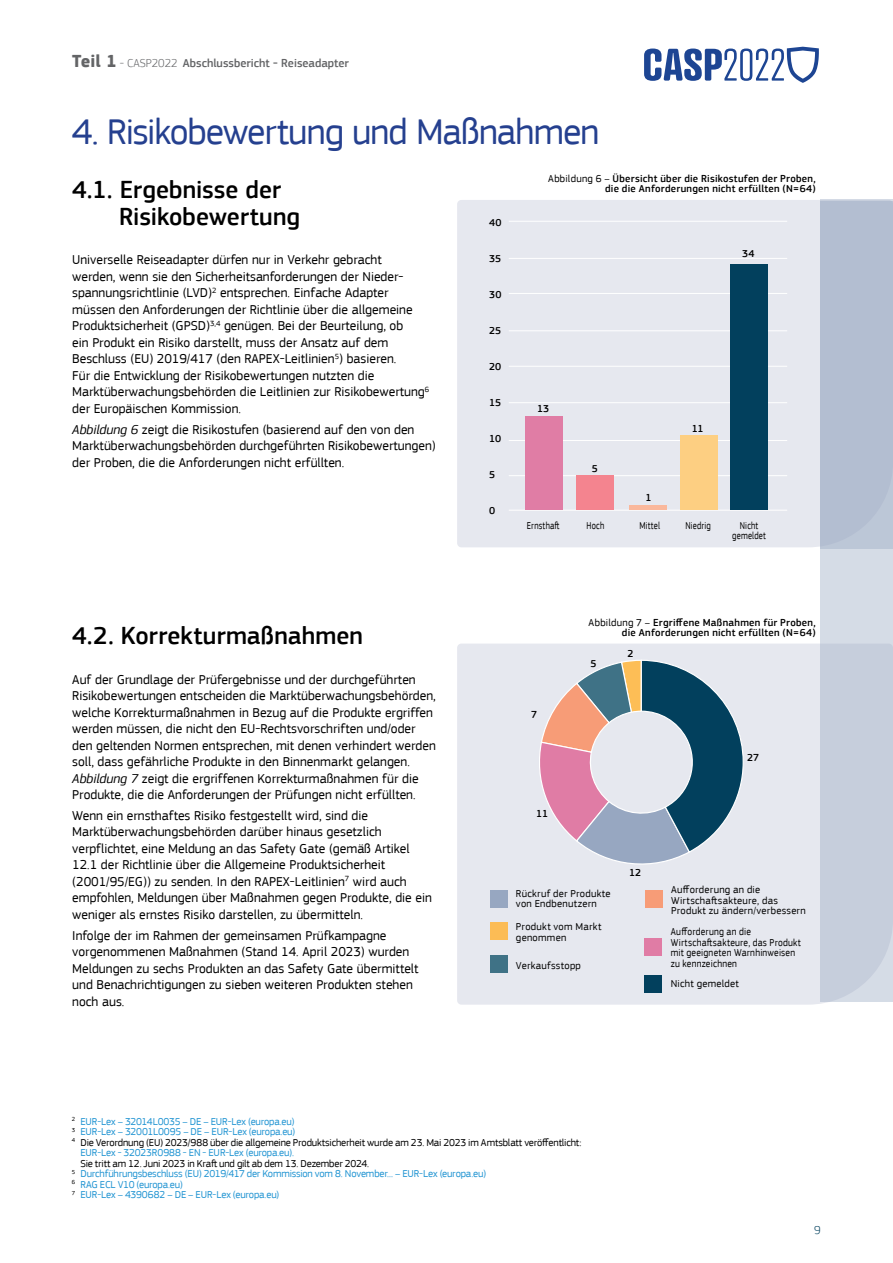
<style>
.page{position:relative;width:893px;height:1263px;background:#fff}
.page>*{position:absolute;margin:0;border:0;box-sizing:border-box;transform-origin:0 0}
.t1{font:37.5px "EC Square Sans Pro";letter-spacing:-.025em;color:#25408f}
.t2{font:500 25.5px/27px "EC Square Sans Pro";color:#000}
.t3{font:13.5px/16.5px "EC Square Sans Pro";color:#000}
.t4{font:500 12px "EC Square Sans Pro";color:#636466}
.t5{font:300 12px "EC Square Sans Pro";color:#02405d}
.t6{font:10.5px/10.5px "EC Square Sans Pro";letter-spacing:-.015em;color:#2194d2}
.t7{font:500 10.5px/10.5px "EC Square Sans Pro";letter-spacing:.025em;color:#000;text-align:right}
.t8{font:10.5px/10.5px "EC Square Sans Pro";letter-spacing:.025em;color:#000}
.t9{font:10.5px "EC Square Sans Pro";letter-spacing:-.015em;color:#000}
.t10{font:10.5px/10.5px "EC Square Sans Pro";letter-spacing:.025em;color:#000;scale:.9 1}
.t11{font:10.5px/10.5px "EC Square Sans Pro";letter-spacing:.025em;color:#000;text-align:center;scale:.8 1}
.s1{font-weight:700;font-size:18px}
.s2{font-weight:300}
.s3{font-style:italic}
.s4{font-weight:400}
.s5{color:#000}
</style>
<div class="page">
<div style="left:457px;top:643px;width:370px;height:362px;background:#e6e8ef"></div>
<div style="left:645px;top:938px;width:17px;height:17px;background:#e07ca5"></div>
<div style="left:645px;top:890px;width:17px;height:17px;background:#f79c77"></div>
<div style="left:490px;top:923px;width:17px;height:17px;background:#fcbc55"></div>
<div style="left:490px;top:956px;width:17px;height:17px;background:#3f7286"></div>
<div style="left:457px;top:200px;width:364px;height:347px;background:#e6e8ef"></div>
<hr style="left:509px;top:293px;width:278px;height:1px;background:#fff">
<hr style="left:509px;top:330px;width:278px;height:1px;background:#fff">
<hr style="left:509px;top:258px;width:278px;height:1px;background:#fff">
<hr style="left:509px;top:221px;width:278px;height:1px;background:#fff">
<hr style="left:509px;top:366px;width:278px;height:1px;background:#fff">
<hr style="left:509px;top:402px;width:278px;height:1px;background:#fff">
<hr style="left:509px;top:440px;width:278px;height:1px;background:#fff">
<hr style="left:509px;top:475px;width:278px;height:1px;background:#fff">
<div style="left:821px;top:201px;width:72px;height:801px;background:linear-gradient(to right,#c9d1de,#cbd2df)"></div>
<div style="left:821px;top:200px;width:72px;height:349px;background:#b3bed1"></div>
<div style="left:490px;top:890px;width:17px;height:17px;background:#97a7c1"></div>
<hr style="left:509px;top:510px;width:278px;height:1px;background:#fff">
<div style="left:680px;top:436px;width:37px;height:74px;background:#fdcf82"></div>
<div style="left:629px;top:505px;width:38px;height:5px;background:#fab89c"></div>
<div style="left:576px;top:475px;width:38px;height:35px;background:#f4848f"></div>
<div style="left:525px;top:416px;width:37px;height:94px;background:#e07da5"></div>
<div style="left:730px;top:264px;width:38px;height:246px;background:#02405d"></div>
<div style="left:645px;top:976px;width:17px;height:17px;background:#02405d"></div>
<svg style="left:539px;top:660px;width:205px;height:205px;background:#a1a5b2"></svg>
<svg style="left:644px;top:47px;width:175px;height:36px"></svg>
<p class="t4" style="left:72px;top:56px;width:278px"><span class="s1">Teil 1</span> <span class="s2">- CASP2022</span> Abschlussbericht - Reiseadapter</p>
<h1 class="t1" style="left:72px;top:110px;width:529px">4. Risikobewertung und Maßnahmen</h1>
<h2 class="t2" style="left:119px;top:177px;width:182px;text-indent:-47px">4.1. Ergebnisse der<br>Risikobewertung</h2>
<p class="t3" style="left:72px;top:252px;width:358px">Universelle Reiseadapter dürfen nur in Verkehr gebracht<br>werden, wenn sie den Sicherheitsanforderungen der Nieder&shy;spannungsrichtlinie (LVD)<sup>2</sup> entsprechen. Einfache Adapter müssen den Anforderungen der Richtlinie über die allgemeine Produktsicherheit (GPSD)<sup>3,4</sup> genügen. Bei der Beurteilung, ob<br>ein Produkt ein Risiko darstellt, muss der Ansatz auf dem Beschluss (EU) 2019/417 (den RAPEX-Leitlinien<sup>5</sup>) basieren.<br>Für die Entwicklung der Risikobewertungen nutzten die Marktüberwachungsbehörden die Leitlinien zur Risikobewertung<sup>6 </sup>der Europäischen Kommission.</p>
<p class="t3" style="left:72px;top:421px;width:365px"><span class="s3">Abbildung 6</span> zeigt die Risikostufen (basierend auf den von den<br>Marktüberwachungsbehörden durchgeführten Risikobewertungen) der Proben, die die Anforderungen nicht erfüllten.</p>
<h2 class="t2" style="left:72px;top:622px;width:292px">4.2. Korrekturmaßnahmen</h2>
<p class="t3" style="left:72px;top:671px;width:365px">Auf der Grundlage der Prüfergebnisse und der durchgeführten Risikobewertungen entscheiden die Marktüberwachungsbehörden, welche Korrekturmaßnahmen in Bezug auf die Produkte ergriffen werden müssen, die nicht den EU-Rechtsvorschriften und/oder den geltenden Normen entsprechen, mit denen verhindert werden soll, dass gefährliche Produkte in den Binnenmarkt gelangen.<br><span class="s3">Abbildung 7</span> zeigt die ergriffenen Korrekturmaßnahmen für die Produkte, die die Anforderungen der Prüfungen nicht erfüllten.</p>
<p class="t3" style="left:72px;top:807px;width:361px">Wenn ein ernsthaftes Risiko festgestellt wird, sind die Marktüberwachungsbehörden darüber hinaus gesetzlich verpflichtet, eine Meldung an das Safety Gate (gemäß Artikel 12.1 der Richtlinie über die Allgemeine Produktsicherheit (2001/95/EG)) zu senden. In den RAPEX-Leitlinien<sup>7</sup> wird auch empfohlen, Meldungen über Maßnahmen gegen Produkte, die ein weniger als ernstes Risiko darstellen, zu übermitteln.</p>
<p class="t3" style="left:72px;top:927px;width:348px">Infolge der im Rahmen der gemeinsamen Prüfkampagne vorgenommenen Maßnahmen (Stand 14. April 2023) wurden Meldungen zu sechs Produkten an das Safety Gate übermittelt und Benachrichtigungen zu sieben weiteren Produkten stehen noch aus.</p>
<p class="t7" style="left:489px;top:218px;width:14px">40</p>
<p class="t7" style="left:489px;top:254px;width:14px">35</p>
<p class="t7" style="left:489px;top:290px;width:14px">30</p>
<p class="t7" style="left:489px;top:326px;width:14px">25</p>
<p class="t7" style="left:489px;top:362px;width:14px">20</p>
<p class="t7" style="left:489px;top:398px;width:14px">15</p>
<p class="t7" style="left:489px;top:434px;width:14px">10</p>
<p class="t7" style="left:489px;top:470px;width:8px">5</p>
<p class="t7" style="left:489px;top:506px;width:8px">0</p>
<p class="t7" style="left:548px;top:173px;width:269px"><span class="s4">Abbildung 6 –</span> Übersicht über die Risikostufen der Proben, die die Anforderungen nicht erfüllten (N=64)</p>
<p class="t7" style="left:742px;top:249px;width:14px">34</p>
<p class="t7" style="left:537px;top:403px;width:14px">13</p>
<p class="t7" style="left:592px;top:463px;width:8px">5</p>
<p class="t7" style="left:645px;top:493px;width:8px">1</p>
<p class="t7" style="left:692px;top:423px;width:13px">11</p>
<p class="t11" style="left:527px;top:520px;width:42px">Ernsthaft</p>
<p class="t11" style="left:587px;top:520px;width:24px">Hoch</p>
<p class="t11" style="left:639px;top:520px;width:27px">Mittel</p>
<p class="t11" style="left:685px;top:520px;width:33px">Niedrig</p>
<p class="t11" style="left:732px;top:520px;width:44px">Nicht gemeldet</p>
<p class="t7" style="left:589px;top:617px;width:229px"><span class="s4">Abbildung 7 –</span> Ergriffene Maßnahmen für Proben, die Anforderungen nicht erfüllten (N=64)</p>
<p class="t7" style="left:531px;top:709px;width:8px">7</p>
<p class="t7" style="left:536px;top:808px;width:13px">11</p>
<p class="t7" style="left:591px;top:659px;width:8px">5</p>
<p class="t7" style="left:628px;top:649px;width:8px">2</p>
<p class="t7" style="left:629px;top:867px;width:14px">12</p>
<p class="t7" style="left:747px;top:752px;width:14px">27</p>
<p class="t8" style="left:516px;top:888px;width:96px">Rückruf der Produkte von Endbenutzern</p>
<p class="t8" style="left:671px;top:884px;width:136px">Aufforderung an die<br>Wirtschaftsakteure, das<br>Produkt zu ändern/verbessern</p>
<p class="t8" style="left:516px;top:922px;width:87px">Produkt vom Markt genommen</p>
<p class="t8" style="left:516px;top:960px;width:66px">Verkaufsstopp</p>
<p class="t10" style="left:671px;top:926px;width:146px">Aufforderung an die<br>Wirtschaftsakteure, das Produkt mit geeigneten Warnhinweisen zu kennzeichnen</p>
<p class="t8" style="left:671px;top:978px;width:70px">Nicht gemeldet</p>
<p class="t6" style="left:72px;top:1116px;width:224px"><sup>2</sup> EUR-Lex – 32014L0035 – DE – EUR-Lex (europa.eu)</p>
<p class="t6" style="left:72px;top:1126px;width:225px"><sup>3</sup> EUR-Lex – 32001L0095 – DE – EUR-Lex (europa.eu)</p>
<p class="t9" style="left:72px;top:1136px;width:511px"><sup>4</sup> Die Verordnung (EU) 2023/988 über die allgemeine Produktsicherheit wurde am 23. Mai 2023 im Amtsblatt veröffentlicht:</p>
<p class="t6" style="left:80px;top:1147px;width:215px">EUR-Lex - 32023R0988 - EN - EUR-Lex (europa.eu).</p>
<p class="t6" style="left:72px;top:1158px;width:416px;text-indent:9px"><span class="s5">Sie tritt am 12. Juni 2023 in Kraft und gilt ab dem 13. Dezember 2024.<br></span><sup>5</sup> Durchführungsbeschluss (EU) 2019/417 der Kommission vom 8. November... – EUR-Lex (europa.eu)<br><sup>6</sup> RAG ECL V10 (europa.eu)<br><sup>7</sup> EUR-Lex – 4390682 – DE – EUR-Lex (europa.eu)</p>
<p class="t5" style="left:814px;top:1223px;width:8px">9</p>
</div>
